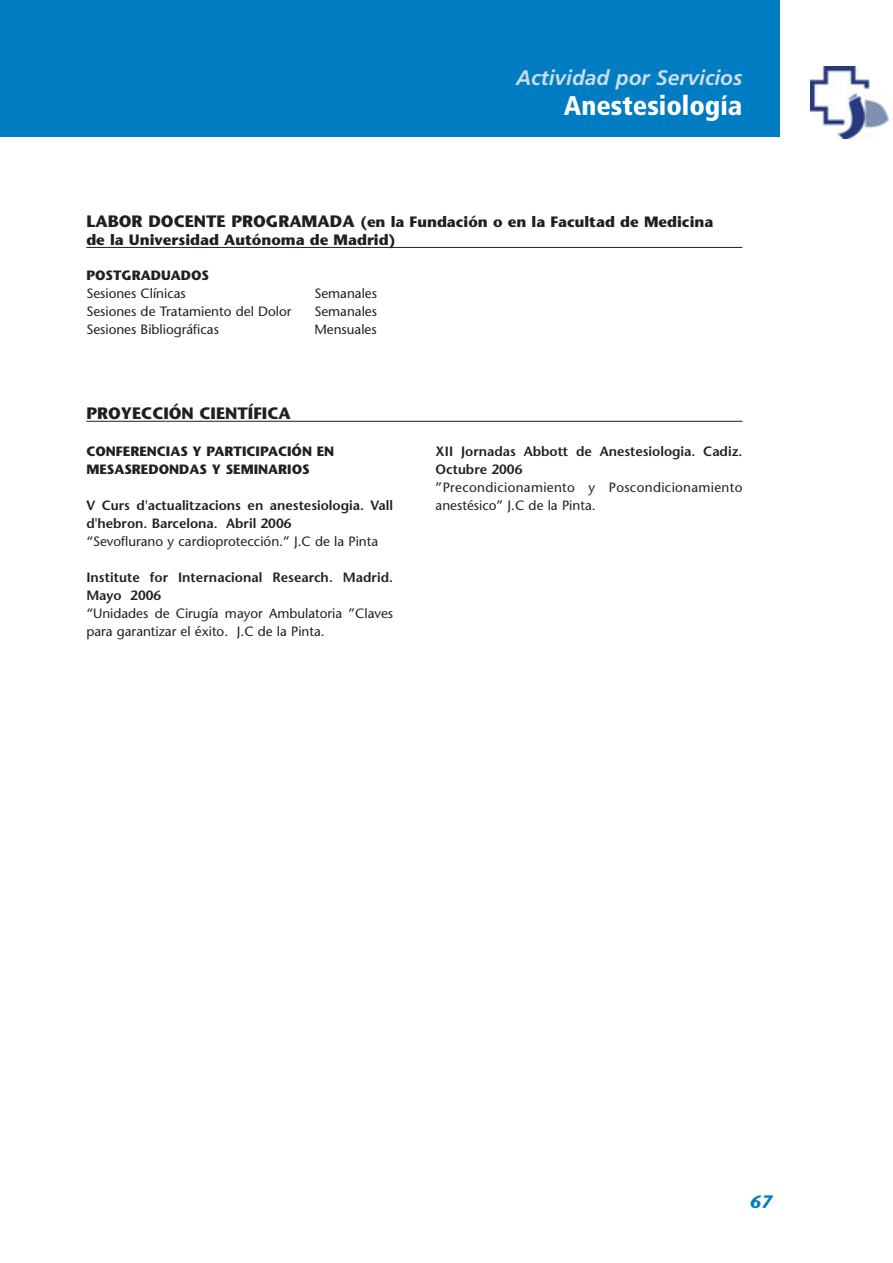
<style>
.page{position:relative;width:893px;height:1263px;background:#fff}
.page>*{position:absolute;margin:0;border:0;box-sizing:border-box;transform-origin:0 0}
.t1{font:900 condensed 27px "Frutiger";color:#fff}
.t2{font:italic 700 21px "Frutiger";color:#cbdde6}
.t3{font:italic 700 18px "Stone Sans";color:#007cc2}
.t4{font:700 16.5px "Stone Sans";color:#231f20}
.t5{font:700 15px/18px "Stone Sans";color:#231f20}
.t6{font:13.5px/18px "Stone Sans";color:#231f20}
.t7{font:600 13.5px/18px "Stone Sans";color:#231f20}
.t8{font:700 13.5px/18px "Stone Sans";color:#231f20}
.t9{font:13.5px/18px "Stone Sans";letter-spacing:.025em;color:#231f20}
.s1{font-size:16.5px}
</style>
<div class="page">
<div style="left:0;top:1px;width:779px;height:136px;background:#007cc2"></div>
<img style="left:810px;top:66px;width:79px;height:72px">
<hr style="left:86px;top:247px;width:656px;height:1px;background:#231f20">
<hr style="left:86px;top:421px;width:656px;height:1px;background:#231f20">
<h2 class="t2" style="left:516px;top:69px;width:228px">Actividad por Servicios</h2>
<h1 class="t1" style="left:564px;top:94px;width:180px">Anestesiología</h1>
<p class="t5" style="left:86px;top:214px;width:628px"><span class="s1">LABOR DOCENTE PROGRAMADA</span> (en la Fundación o en la Facultad de Medicina de la Universidad Autónoma de Madrid)</p>
<p class="t8" style="left:86px;top:268px;width:124px">POSTGRADUADOS</p>
<p class="t6" style="left:86px;top:286px;width:101px">Sesiones Clínicas</p>
<p class="t6" style="left:314px;top:286px;width:64px">Semanales</p>
<p class="t6" style="left:86px;top:304px;width:207px">Sesiones de Tratamiento del Dolor</p>
<p class="t6" style="left:314px;top:304px;width:64px">Semanales</p>
<p class="t6" style="left:86px;top:322px;width:134px">Sesiones Bibliográficas</p>
<p class="t6" style="left:314px;top:322px;width:64px">Mensuales</p>
<p class="t4" style="left:86px;top:407px;width:206px">PROYECCIÓN CIENTÍFICA</p>
<p class="t8" style="left:86px;top:444px;width:249px">CONFERENCIAS Y PARTICIPACIÓN EN<br>MESASREDONDAS Y SEMINARIOS</p>
<p class="t7" style="left:86px;top:498px;width:308px">V Curs d'actualitzacions en anestesiologia. Vall d'hebron. Barcelona. Abril 2006</p>
<p class="t6" style="left:86px;top:534px;width:293px">“Sevoflurano y cardioprotección.” J.C de la Pinta</p>
<p class="t7" style="left:86px;top:570px;width:308px">Institute for Internacional Research. Madrid.<br>Mayo 2006</p>
<p class="t6" style="left:86px;top:606px;width:308px">“Unidades de Cirugía mayor Ambulatoria ”Claves para garantizar el éxito. J.C de la Pinta.</p>
<p class="t7" style="left:436px;top:444px;width:308px">XII Jornadas Abbott de Anestesiologia. Cadiz.<br>Octubre 2006</p>
<p class="t9" style="left:436px;top:480px;width:308px">”Precondicionamiento y Poscondicionamiento anestésico” J.C de la Pinta.</p>
<h3 class="t3" style="left:749px;top:1194px;width:24px">67</h3>
</div>
